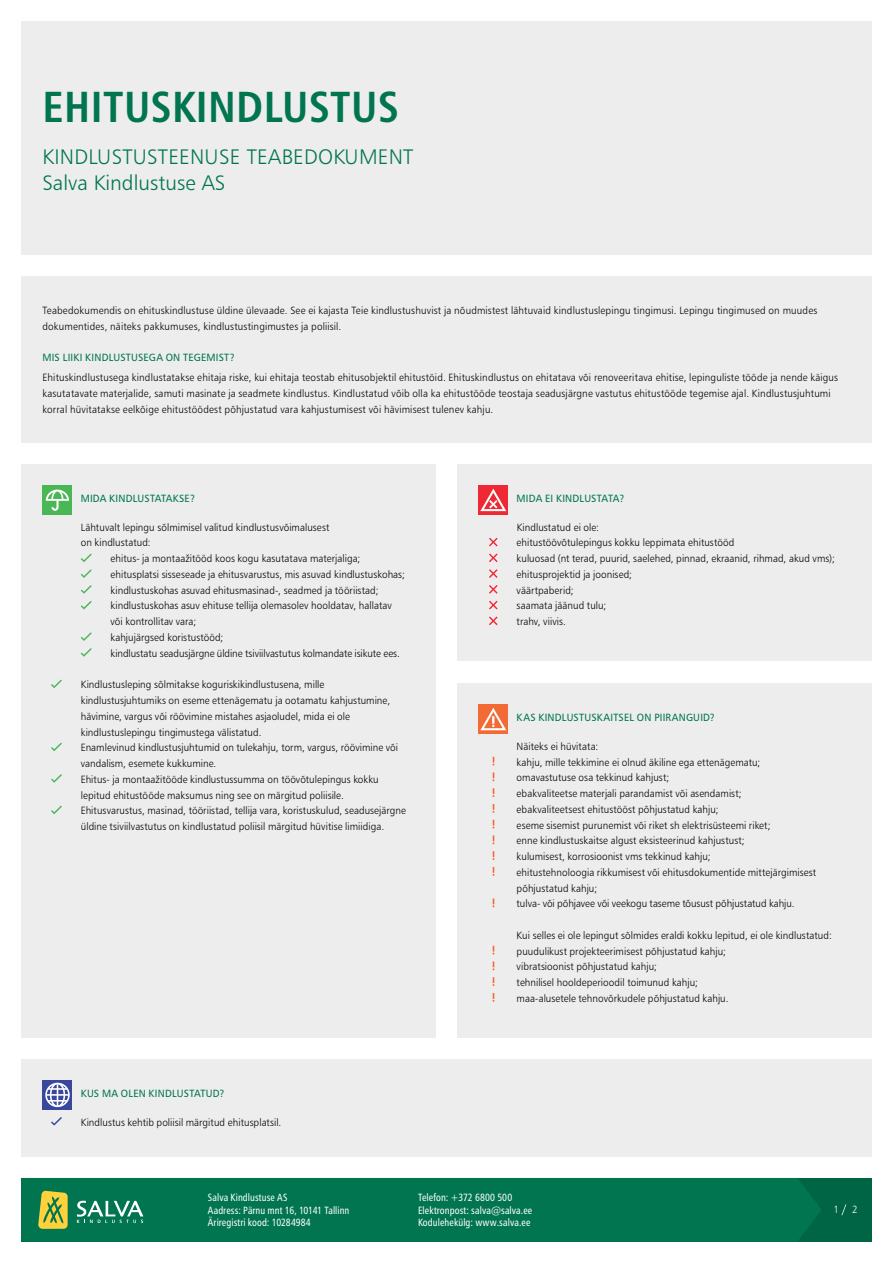
<style>
.page{position:relative;width:893px;height:1263px;background:#fff}
.page>*{position:absolute;margin:0;border:0;box-sizing:border-box;transform-origin:0 0}
.t1{font:43.5px "Humanist 777 BT Bold Condensed B";letter-spacing:.01em;color:#007550}
.t2{font:21px "Humanist 777 BT Light B";letter-spacing:.01em;color:#007550}
.Tekst{font:10.5px/15.8px "Humanist 777 BT Light B";letter-spacing:.005em;color:#000;scale:.95 1}
.Tekst-2{font:10.5px "Humanist 777 BT Roman Condensed B";letter-spacing:.01em;color:#fff;scale:.95 1}
.Alapealkiri_4{font:10.5px "Humanist 777 BT Roman B";letter-spacing:.02em;color:#007550;scale:.95 1}
.Tekst-3{font:10.5px "Humanist 777 BT Light B";color:#fff;scale:.95 1}
</style>
<div class="page">
<div style="left:21px;top:1178px;width:851px;height:64px;background:#006544"></div>
<div style="left:21px;top:1178px;width:800px;height:64px;background:#007550"></div>
<svg style="left:38px;top:1191px;width:30px;height:38px"></svg>
<svg style="left:77px;top:1201px;width:66px;height:22px"></svg>
<svg style="left:841px;top:1204px;width:5px;height:11px"></svg>
<div style="left:21px;top:464px;width:415px;height:573px;background:#ededee"></div>
<svg style="left:81px;top:554px;width:11px;height:8px"></svg>
<svg style="left:81px;top:569px;width:11px;height:9px"></svg>
<svg style="left:81px;top:585px;width:11px;height:9px"></svg>
<svg style="left:81px;top:601px;width:11px;height:8px"></svg>
<svg style="left:81px;top:632px;width:11px;height:9px"></svg>
<svg style="left:81px;top:648px;width:11px;height:9px"></svg>
<svg style="left:51px;top:680px;width:11px;height:8px"></svg>
<svg style="left:51px;top:743px;width:11px;height:8px"></svg>
<svg style="left:51px;top:774px;width:11px;height:9px"></svg>
<svg style="left:51px;top:806px;width:11px;height:8px"></svg>
<div style="left:43px;top:485px;width:29px;height:30px;background:#4ab756"></div>
<svg style="left:46px;top:490px;width:23px;height:21px"></svg>
<div style="left:457px;top:464px;width:415px;height:197px;background:#ededee"></div>
<svg style="left:489px;top:538px;width:9px;height:8px"></svg>
<svg style="left:489px;top:553px;width:9px;height:9px"></svg>
<svg style="left:489px;top:569px;width:9px;height:9px"></svg>
<svg style="left:489px;top:585px;width:9px;height:9px"></svg>
<svg style="left:489px;top:601px;width:9px;height:8px"></svg>
<svg style="left:489px;top:616px;width:9px;height:9px"></svg>
<div style="left:478px;top:485px;width:30px;height:30px;background:#ee2934"></div>
<svg style="left:480px;top:489px;width:26px;height:22px"></svg>
<div style="left:21px;top:276px;width:851px;height:167px;background:#ededee"></div>
<div style="left:457px;top:683px;width:415px;height:354px;background:#ededee"></div>
<div style="left:478px;top:704px;width:30px;height:30px;background:#f26a36"></div>
<svg style="left:480px;top:708px;width:26px;height:22px"></svg>
<div style="left:21px;top:1059px;width:851px;height:98px;background:#ededee"></div>
<svg style="left:51px;top:1117px;width:11px;height:8px"></svg>
<div style="left:43px;top:1080px;width:29px;height:30px;background:#39479d"></div>
<svg style="left:45px;top:1083px;width:25px;height:24px"></svg>
<div style="left:21px;top:21px;width:851px;height:234px;background:#ededee"></div>
<p class="t1" style="left:43px;top:79px;width:358px">EHITUSKINDLUSTUS</p>
<p class="t2" style="left:43px;top:144px;width:372px">KINDLUSTUSTEENUSE TEABEDOKUMENT</p>
<p class="t2" style="left:43px;top:170px;width:184px">Salva Kindlustuse AS</p>
<p class="Tekst" style="left:43px;top:302px;width:817px">Teabedokumendis on ehituskindlustuse üldine ülevaade. See ei kajasta Teie kindlustushuvist ja nõudmistest lähtuvaid kindlustuslepingu tingimusi. Lepingu tingimused on muudes dokumentides, näiteks pakkumuses, kindlustustingimustes ja poliisil.</p>
<p class="Alapealkiri_4" style="left:43px;top:351px;width:204px">MIS LIIKI KINDLUSTUSEGA ON TEGEMIST?</p>
<p class="Tekst" style="left:43px;top:370px;width:839px">Ehituskindlustusega kindlustatakse ehitaja riske, kui ehitaja teostab ehitusobjektil ehitustöid. Ehituskindlustus on ehitatava või renoveeritava ehitise, lepinguliste tööde ja nende käigus kasutatavate materjalide, samuti masinate ja seadmete kindlustus. Kindlustatud võib olla ka ehitustööde teostaja seadusjärgne vastutus ehitustööde tegemise ajal. Kindlustusjuhtumi korral hüvitatakse eelkõige ehitustöödest põhjustatud vara kahjustumisest või hävimisest tulenev kahju.</p>
<p class="Alapealkiri_4" style="left:81px;top:492px;width:122px">MIDA KINDLUSTATAKSE?</p>
<p class="Tekst" style="left:81px;top:519px;width:263px">Lähtuvalt lepingu sõlmimisel valitud kindlustusvõimalusest on kindlustatud:</p>
<p class="Tekst" style="left:111px;top:550px;width:264px">ehitus- ja montaažitööd koos kogu kasutatava materjaliga;</p>
<p class="Tekst" style="left:111px;top:566px;width:311px">ehitusplatsi sisseseade ja ehitusvarustus, mis asuvad kindlustuskohas;</p>
<p class="Tekst" style="left:111px;top:582px;width:284px">kindlustuskohas asuvad ehitusmasinad-, seadmed ja tööriistad;</p>
<p class="Tekst" style="left:111px;top:598px;width:298px">kindlustuskohas asuv ehituse tellija olemasolev hooldatav, hallatav või kontrollitav vara;</p>
<p class="Tekst" style="left:111px;top:629px;width:120px">kahjujärgsed koristustööd;</p>
<p class="Tekst" style="left:111px;top:645px;width:306px">kindlustatu seadusjärgne üldine tsiviilvastutus kolmandate isikute ees.</p>
<p class="Tekst" style="left:81px;top:676px;width:327px">Kindlustusleping sõlmitakse koguriskikindlustusena, mille kindlustusjuhtumiks on eseme ettenägematu ja ootamatu kahjustumine, hävimine, vargus või röövimine mistahes asjaoludel, mida ei ole kindlustuslepingu tingimustega välistatud.</p>
<p class="Tekst" style="left:81px;top:739px;width:336px">Enamlevinud kindlustusjuhtumid on tulekahju, torm, vargus, röövimine või vandalism, esemete kukkumine.</p>
<p class="Tekst" style="left:81px;top:771px;width:315px">Ehitus- ja montaažitööde kindlustussumma on töövõtulepingus kokku lepitud ehitustööde maksumus ning see on märgitud poliisile.</p>
<p class="Tekst" style="left:81px;top:802px;width:344px">Ehitusvarustus, masinad, tööriistad, tellija vara, koristuskulud, seadusejärgne üldine tsiviilvastutus on kindlustatud poliisil märgitud hüvitise limiidiga.</p>
<p class="Alapealkiri_4" style="left:517px;top:492px;width:115px">MIDA EI KINDLUSTATA?</p>
<p class="Tekst" style="left:517px;top:519px;width:88px">Kindlustatud ei ole:</p>
<p class="Tekst" style="left:517px;top:535px;width:231px">ehitustöövõtulepingus kokku leppimata ehitustööd</p>
<p class="Tekst" style="left:517px;top:550px;width:336px">kuluosad (nt terad, puurid, saelehed, pinnad, ekraanid, rihmad, akud vms);</p>
<p class="Tekst" style="left:517px;top:566px;width:123px">ehitusprojektid ja joonised;</p>
<p class="Tekst" style="left:517px;top:582px;width:61px">väärtpaberid;</p>
<p class="Tekst" style="left:517px;top:598px;width:96px">saamata jäänud tulu;</p>
<p class="Tekst" style="left:517px;top:613px;width:53px">trahv, viivis.</p>
<p class="Alapealkiri_4" style="left:517px;top:711px;width:210px">KAS KINDLUSTUSKAITSEL ON PIIRANGUID?</p>
<p class="Tekst" style="left:517px;top:738px;width:87px">Näiteks ei hüvitata:</p>
<p class="Tekst" style="left:517px;top:754px;width:258px">kahju, mille tekkimine ei olnud äkiline ega ettenägematu;</p>
<p class="Tekst" style="left:517px;top:769px;width:162px">omavastutuse osa tekkinud kahjust;</p>
<p class="Tekst" style="left:517px;top:785px;width:238px">ebakvaliteetse materjali parandamist või asendamist;</p>
<p class="Tekst" style="left:517px;top:801px;width:214px">ebakvaliteetsest ehitustööst põhjustatud kahju;</p>
<p class="Tekst" style="left:517px;top:817px;width:269px">eseme sisemist purunemist või riket sh elektrisüsteemi riket;</p>
<p class="Tekst" style="left:517px;top:832px;width:242px">enne kindlustuskaitse algust eksisteerinud kahjustust;</p>
<p class="Tekst" style="left:517px;top:848px;width:206px">kulumisest, korrosioonist vms tekkinud kahju;</p>
<p class="Tekst" style="left:517px;top:864px;width:317px">ehitustehnoloogia rikkumisest või ehitusdokumentide mittejärgimisest põhjustatud kahju;</p>
<p class="Tekst" style="left:517px;top:895px;width:294px">tulva- või põhjavee või veekogu taseme tõusust põhjustatud kahju.</p>
<p class="Tekst" style="left:517px;top:927px;width:333px">Kui selles ei ole lepingut sõlmides eraldi kokku lepitud, ei ole kindlustatud:</p>
<p class="Tekst" style="left:517px;top:943px;width:222px">puudulikust projekteerimisest põhjustatud kahju;</p>
<p class="Tekst" style="left:517px;top:958px;width:149px">vibratsioonist põhjustatud kahju;</p>
<p class="Tekst" style="left:517px;top:974px;width:192px">tehnilisel hooldeperioodil toimunud kahju;</p>
<p class="Tekst" style="left:517px;top:990px;width:225px">maa-alusetele tehnovõrkudele põhjustatud kahju.</p>
<p class="Alapealkiri_4" style="left:81px;top:1087px;width:153px">KUS MA OLEN KINDLUSTATUD?</p>
<p class="Tekst" style="left:81px;top:1114px;width:213px">Kindlustus kehtib poliisil märgitud ehitusplatsil.</p>
<p class="Tekst-2" style="left:208px;top:1191px;width:85px">Salva Kindlustuse AS</p>
<p class="Tekst-2" style="left:208px;top:1203px;width:150px">Aadress: Pärnu mnt 16, 10141 Tallinn</p>
<p class="Tekst-2" style="left:208px;top:1216px;width:110px">Äriregistri kood: 10284984</p>
<p class="Tekst-2" style="left:418px;top:1191px;width:101px">Telefon: +372 6800 500</p>
<p class="Tekst-2" style="left:418px;top:1203px;width:122px">Elektronpost: salva@salva.ee</p>
<p class="Tekst-2" style="left:418px;top:1216px;width:120px">Kodulehekülg: www.salva.ee</p>
<p class="Tekst-3" style="left:833px;top:1203px;width:7px">1</p>
<p class="Tekst-3" style="left:852px;top:1203px;width:7px">2</p>
</div>
